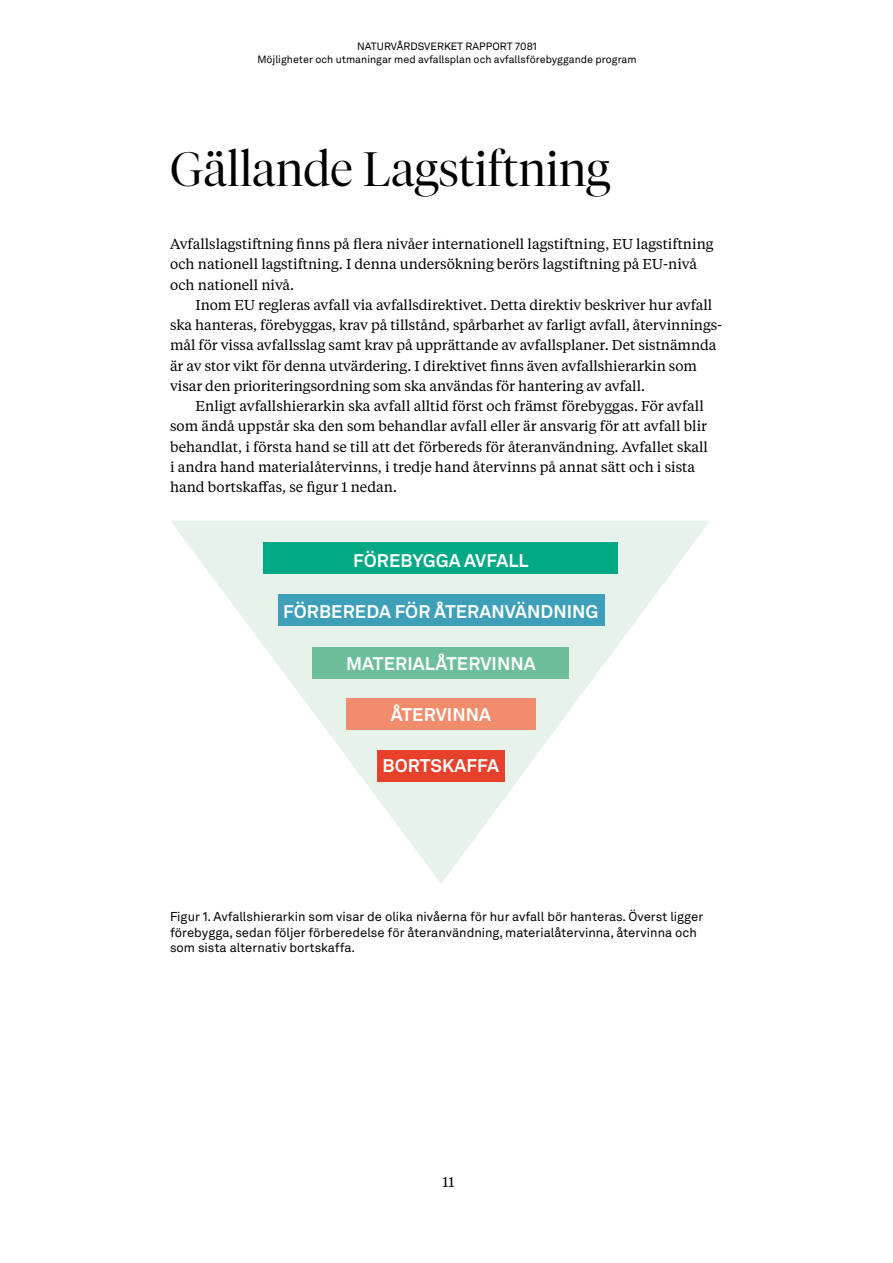
<style>
.page{position:relative;width:893px;height:1263px;background:#fff}
.page>*{position:absolute;margin:0;border:0;box-sizing:border-box;transform-origin:0 0}
.Rubrik_1_onumrerad{font:300 48px "Tiempos Fine";color:#000}
.t1{font:700 18.15px "Akkurat LL";color:#fff}
.Brödtext_Indrag{font:14.25px/20.2px "Tiempos Text";letter-spacing:-.005em;color:#000}
.Brödtext{font:14.25px/20.2px "Tiempos Text";color:#000}
.Bildtext{font:12.75px/15.8px "Akkurat LLTT";color:#000}
.t2{font:10.5px/13.5px "Akkurat LLTT";color:#000;text-align:center}
</style>
<div class="page">
<svg style="left:171px;top:521px;width:539px;height:362px"></svg>
<div style="left:264px;top:542px;width:354px;height:32px;background:#00a984"></div>
<div style="left:278px;top:594px;width:326px;height:32px;background:#3e9fb9"></div>
<div style="left:312px;top:647px;width:257px;height:32px;background:#6dbe9a"></div>
<div style="left:347px;top:698px;width:189px;height:32px;background:#f18d6d"></div>
<div style="left:378px;top:750px;width:127px;height:32px;background:#e8412b"></div>
<p class="t2" style="left:257px;top:39px;width:381px">NATURVÅRDSVERKET RAPPORT 7081<br>Möjligheter och utmaningar med avfallsplan och avfallsförebyggande program</p>
<h1 class="Rubrik_1_onumrerad" style="left:170px;top:141px;width:442px">Gällande Lagstiftning</h1>
<p class="Brödtext" style="left:170px;top:233px;width:545px">Avfallslagstiftning finns på flera nivåer internationell lagstiftning, EU lagstiftning och nationell lagstiftning. I denna undersökning berörs lagstiftning på EU-nivå och nationell nivå.</p>
<p class="Brödtext_Indrag" style="left:170px;top:294px;width:554px;text-indent:26px">Inom EU regleras avfall via avfallsdirektivet. Detta direktiv beskriver hur avfall ska hanteras, förebyggas, krav på tillstånd, spårbarhet av farligt avfall, återvinnings&shy;mål för vissa avfallsslag samt krav på upprättande av avfallsplaner. Det sistnämnda är av stor vikt för denna utvärdering. I direktivet finns även avfallshierarkin som visar den prioriteringsordning som ska användas för hantering av avfall.</p>
<p class="Brödtext_Indrag" style="left:170px;top:395px;width:539px;text-indent:26px">Enligt avfallshierarkin ska avfall alltid först och främst förebyggas. För avfall som ändå uppstår ska den som behandlar avfall eller är ansvarig för att avfall blir behandlat, i första hand se till att det förbereds för återanvändning. Avfallet skall i andra hand materialåtervinns, i tredje hand återvinns på annat sätt och i sista hand bortskaffas, se figur 1 nedan.</p>
<p class="t1" style="left:353px;top:546px;width:177px">FÖREBYGGA AVFALL</p>
<p class="t1" style="left:283px;top:598px;width:317px">FÖRBEREDA FÖR ÅTERANVÄNDNING</p>
<p class="t1" style="left:346px;top:649px;width:191px">MATERIALÅTERVINNA</p>
<p class="t1" style="left:391px;top:701px;width:102px">ÅTERVINNA</p>
<p class="t1" style="left:383px;top:752px;width:118px">BORTSKAFFA</p>
<p class="Bildtext" style="left:170px;top:908px;width:535px">Figur 1. Avfallshierarkin som visar de olika nivåerna för hur avfall bör hanteras. Överst ligger förebygga, sedan följer förberedelse för återanvändning, materialåtervinna, återvinna och som sista alternativ bortskaffa.</p>
<p class="Brödtext_Indrag" style="left:442px;top:1171px;width:14px">11</p>
</div>
